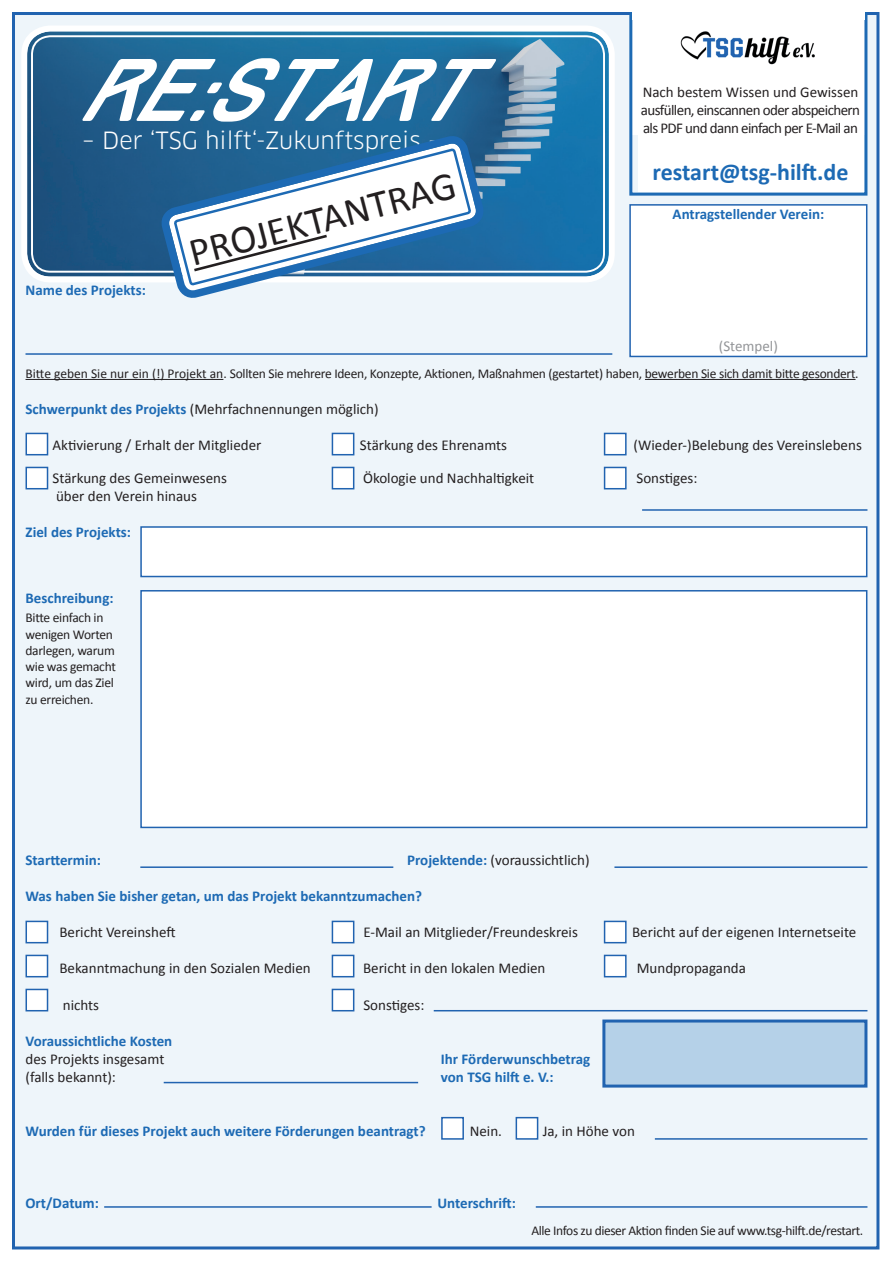
<style>
.page{position:relative;width:893px;height:1263px;background:#fff}
.page>*{position:absolute;margin:0;border:0;box-sizing:border-box;transform-origin:0 0}
.t1{font:italic 77.4px "Track";color:#fff}
.t2{font:39.75px "Calibri";color:#231f20}
.t3{font:700 24px "Calibri";color:#1d6ab4}
.t4{font:23.25px "Clan LF";color:#fff}
.t5{font:15px/18px "Calibri";color:#231f20;text-align:justify}
.t6{font:700 15px "Calibri";color:#1d6ab4}
.t7{font:15px "Calibri";color:#939598}
.t8{font:13.5px/16.2px "Calibri";letter-spacing:-.02em;color:#231f20}
.s1{font-weight:700;color:#1d6ab4}
</style>
<div class="page">
<div style="left:12px;top:12px;width:867px;height:1237px;background:#eef5fa;border:3px solid #2163b0"></div>
<img style="left:28px;top:33px;width:580px;height:242px">
<div style="left:21px;top:26px;width:594px;height:256px;border:6px solid #fff;border-radius:26px"></div>
<div style="left:31px;top:35px;width:574px;height:238px;border:2px solid #fff;border-radius:19px"></div>
<hr style="left:26px;top:379px;width:197px;height:1px;background:#231f20">
<hr style="left:645px;top:379px;width:210px;height:1px;background:#231f20">
<svg style="left:163px;top:135px;width:321px;height:163px"></svg>
<svg style="left:174px;top:149px;width:299px;height:136px"></svg>
<div style="left:26px;top:433px;width:22px;height:22px;background:#fff;border:2px solid #2163b0"></div>
<div style="left:604px;top:433px;width:23px;height:22px;background:#fff;border:2px solid #2163b0"></div>
<div style="left:332px;top:433px;width:22px;height:22px;background:#fff;border:2px solid #2163b0"></div>
<div style="left:26px;top:467px;width:22px;height:22px;background:#fff;border:2px solid #2163b0"></div>
<div style="left:332px;top:467px;width:22px;height:22px;background:#fff;border:2px solid #2163b0"></div>
<div style="left:604px;top:467px;width:23px;height:22px;background:#fff;border:2px solid #2163b0"></div>
<hr style="left:26px;top:353px;width:586px;height:2px;background:#2163b0">
<hr style="left:642px;top:509px;width:225px;height:2px;background:#2163b0">
<div style="left:140px;top:526px;width:727px;height:51px;background:#fff;border:2px solid #2163b0"></div>
<div style="left:140px;top:590px;width:727px;height:238px;background:#fff;border:2px solid #2163b0"></div>
<hr style="left:140px;top:866px;width:253px;height:2px;background:#2163b0">
<hr style="left:614px;top:866px;width:253px;height:2px;background:#2163b0">
<div style="left:26px;top:921px;width:22px;height:22px;background:#fff;border:2px solid #2163b0"></div>
<div style="left:604px;top:921px;width:23px;height:22px;background:#fff;border:2px solid #2163b0"></div>
<div style="left:332px;top:921px;width:22px;height:22px;background:#fff;border:2px solid #2163b0"></div>
<div style="left:26px;top:955px;width:22px;height:22px;background:#fff;border:2px solid #2163b0"></div>
<div style="left:332px;top:955px;width:22px;height:22px;background:#fff;border:2px solid #2163b0"></div>
<div style="left:604px;top:955px;width:23px;height:22px;background:#fff;border:2px solid #2163b0"></div>
<div style="left:26px;top:989px;width:22px;height:22px;background:#fff;border:2px solid #2163b0"></div>
<div style="left:332px;top:989px;width:22px;height:22px;background:#fff;border:2px solid #2163b0"></div>
<hr style="left:434px;top:1010px;width:433px;height:1px;background:#2163b0">
<div style="left:602px;top:1019px;width:265px;height:68px;background:#b5d1e8;border:3px solid #2163b0"></div>
<div style="left:441px;top:1117px;width:23px;height:23px;background:#fff;border:2px solid #2163b0"></div>
<div style="left:516px;top:1117px;width:22px;height:23px;background:#fff;border:2px solid #2163b0"></div>
<hr style="left:655px;top:1138px;width:212px;height:2px;background:#2163b0">
<div style="left:630px;top:205px;width:237px;height:151px;background:#fff"></div>
<div style="left:629px;top:204px;width:238px;height:153px;border:2px solid #2163b0"></div>
<hr style="left:536px;top:1206px;width:331px;height:2px;background:#2163b0">
<hr style="left:104px;top:1206px;width:328px;height:2px;background:#2163b0">
<hr style="left:164px;top:1082px;width:254px;height:1px;background:#2163b0">
<svg style="left:629px;top:12px;width:238px;height:184px"></svg>
<div style="left:638px;top:84px;width:225px;height:107px;background:#fff"></div>
<div style="left:632px;top:0;width:232px;height:19px;background:#fff"></div>
<h1 class="t1" style="left:82px;top:42px;width:430px">RE:START</h1>
<h3 class="t4" style="left:82px;top:126px;width:360px">– Der ‘TSG hilft‘-Zukunftspreis –</h3>
<p class="t6" style="left:26px;top:281px;width:122px">Name des Projekts:</p>
<h2 class="t2" style="left:184px;top:230px;width:275px;rotate:-15deg">PROJEKTANTRAG</h2>
<p class="t5" style="left:641px;top:82px;width:221px">Nach bestem Wissen und Gewissen ausfüllen, einscannen oder abspeichern als PDF und dann einfach per E-Mail an</p>
<h3 class="t3" style="left:653px;top:157px;width:197px">restart@tsg-hilft.de</h3>
<p class="t6" style="left:673px;top:205px;width:153px">Antragstellender Verein:</p>
<p class="t7" style="left:719px;top:337px;width:61px">(Stempel)</p>
<p class="t8" style="left:26px;top:365px;width:835px">Bitte geben Sie nur ein (!) Projekt an. Sollten Sie mehrere Ideen, Konzepte, Aktionen, Maßnahmen (gestartet) haben, bewerben Sie sich damit bitte gesondert.</p>
<p class="t5" style="left:26px;top:399px;width:355px"><span class="s1">Schwerpunkt des Projekts</span> (Mehrfachnennungen möglich)</p>
<p class="t5" style="left:53px;top:435px;width:210px">Aktivierung / Erhalt der Mitglieder</p>
<p class="t5" style="left:360px;top:435px;width:149px">Stärkung des Ehrenamts</p>
<p class="t5" style="left:634px;top:435px;width:230px">(Wieder-)Belebung des Vereinslebens</p>
<p class="t5" style="left:53px;top:468px;width:176px">Stärkung des Gemeinwesens</p>
<p class="t5" style="left:363px;top:468px;width:173px">Ökologie und Nachhaltigkeit</p>
<p class="t5" style="left:636px;top:468px;width:63px">Sonstiges:</p>
<p class="t5" style="left:56px;top:486px;width:143px">über den Verein hinaus</p>
<p class="t6" style="left:26px;top:523px;width:107px">Ziel des Projekts:</p>
<p class="t6" style="left:26px;top:589px;width:90px">Beschreibung:</p>
<p class="t8" style="left:26px;top:609px;width:92px">Bitte einfach in wenigen Worten darlegen, warum wie was gemacht wird, um das Ziel zu erreichen.</p>
<p class="t6" style="left:26px;top:851px;width:77px">Starttermin:</p>
<p class="t5" style="left:407px;top:851px;width:184px"><span class="s1">Projektende:</span> (voraussichtlich)</p>
<p class="t6" style="left:26px;top:887px;width:398px">Was haben Sie bisher getan, um das Projekt bekanntzumachen?</p>
<p class="t5" style="left:59px;top:923px;width:118px">Bericht Vereinsheft</p>
<p class="t5" style="left:363px;top:923px;width:216px">E-Mail an Mitglieder/Freundeskreis</p>
<p class="t5" style="left:632px;top:923px;width:226px">Bericht auf der eigenen Internetseite</p>
<p class="t5" style="left:59px;top:959px;width:253px">Bekanntmachung in den Sozialen Medien</p>
<p class="t5" style="left:363px;top:959px;width:184px">Bericht in den lokalen Medien</p>
<p class="t5" style="left:637px;top:959px;width:111px">Mundpropaganda</p>
<p class="t5" style="left:63px;top:995px;width:38px">nichts</p>
<p class="t5" style="left:363px;top:995px;width:63px">Sonstiges:</p>
<p class="t6" style="left:26px;top:1031px;width:148px">Voraussichtliche Kosten</p>
<p class="t5" style="left:26px;top:1049px;width:140px">des Projekts insgesamt</p>
<p class="t6" style="left:441px;top:1049px;width:151px">Ihr Förderwunschbetrag</p>
<p class="t5" style="left:26px;top:1067px;width:92px">(falls bekannt):</p>
<p class="t6" style="left:441px;top:1067px;width:114px">von TSG hilft e. V.:</p>
<p class="t6" style="left:26px;top:1121px;width:402px">Wurden für dieses Projekt auch weitere Förderungen beantragt?</p>
<p class="t5" style="left:470px;top:1121px;width:34px">Nein.</p>
<p class="t5" style="left:543px;top:1121px;width:94px">Ja, in Höhe von</p>
<p class="t6" style="left:26px;top:1193px;width:75px">Ort/Datum:</p>
<p class="t6" style="left:437px;top:1193px;width:80px">Unterschrift:</p>
<p class="t8" style="left:531px;top:1221px;width:333px">Alle Infos zu dieser Aktion finden Sie auf www.tsg-hilft.de/restart.</p>
</div>
